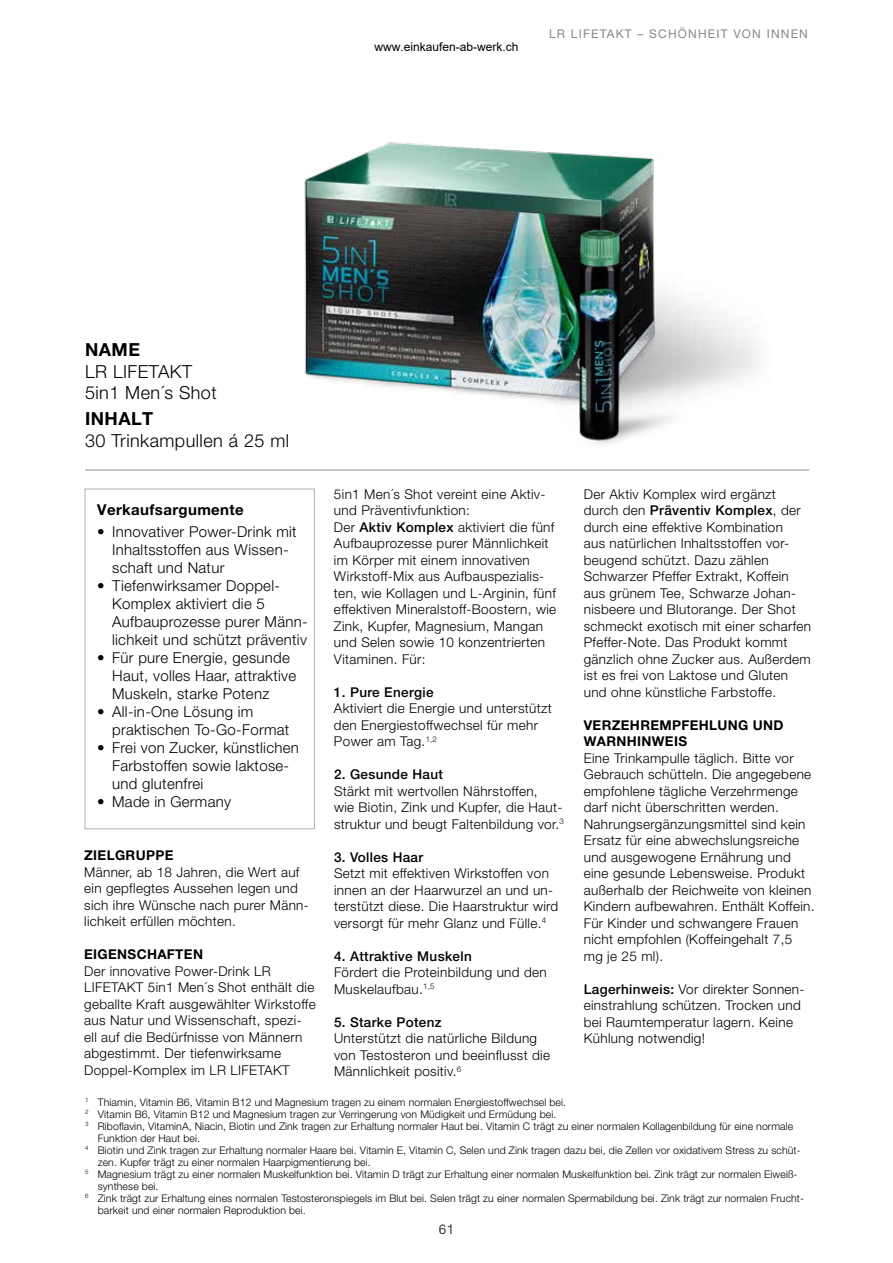
<style>
.page{position:relative;width:893px;height:1263px;background:#fff}
.page>*{position:absolute;margin:0;border:0;box-sizing:border-box;transform-origin:0 0}
.t1{font:300 18px/21.6px "Helvetica Neue LT Pro";letter-spacing:.025em;color:#000}
.t2{font:700 18px "Helvetica Neue LT Pro";letter-spacing:.025em;color:#000}
.t3{font:300 15px/18px "Helvetica Neue LT Pro";letter-spacing:.02em;color:#000}
.t4{font:700 15px "Helvetica Neue LT Pro";letter-spacing:.025em;color:#000}
.t5{font:300 13.5px/16.5px "Helvetica Neue LT Pro";letter-spacing:.025em;color:#000}
.t6{font:500 13.5px "Helvetica Neue LT Pro";letter-spacing:.025em;color:#000}
.t7{font:700 13.5px/16.5px "Helvetica Neue LT Pro";letter-spacing:.025em;color:#000}
.t8{font:13.5px "Helvetica Neue LT Pro";color:#3c3c3b}
.t9{font:12px "Helvetica Neue LT Pro";letter-spacing:.1em;color:#878787}
.t10{font:12px "Arial";color:#000}
.t11{font:300 10.5px "Helvetica Neue LT Pro";letter-spacing:.01em;color:#000}
.s1{font-weight:500}
</style>
<div class="page">
<div style="left:85px;top:489px;width:230px;height:340px;border:1px solid #b3b2b2"></div>
<hr style="left:85px;top:469px;width:724px;height:2px;background:#b3b2b2">
<img style="left:304px;top:142px;width:455px;height:263px">
<img style="left:575px;top:222px;width:114px;height:222px">
<p class="t10" style="left:374px;top:39px;width:146px">www.einkaufen-ab-werk.ch</p>
<p class="t9" style="left:549px;top:27px;width:260px">LR LIFETAKT – SCHÖNHEIT VON INNEN</p>
<h1 class="t2" style="left:85px;top:339px;width:57px">NAME</h1>
<h1 class="t1" style="left:85px;top:360px;width:133px">LR LIFETAKT<br>5in1 Men´s Shot</h1>
<h1 class="t2" style="left:85px;top:408px;width:70px">INHALT</h1>
<h1 class="t1" style="left:85px;top:429px;width:206px">30 Trinkampullen á 25 ml</h1>
<p class="t4" style="left:97px;top:500px;width:148px">Verkaufsargumente</p>
<p class="t3" style="left:112px;top:522px;width:186px;text-indent:-15px">• Innovativer Power-Drink mit<br>Inhaltsstoffen aus Wissen&shy;schaft und Natur</p>
<p class="t3" style="left:112px;top:576px;width:197px;text-indent:-15px">• Tiefenwirksamer Doppel-<br>Komplex aktiviert die 5<br>Aufbauprozesse purer Männ&shy;lichkeit und schützt präventiv</p>
<p class="t3" style="left:112px;top:648px;width:186px;text-indent:-15px">• Für pure Energie, gesunde<br>Haut, volles Haar, attraktive<br>Muskeln, starke Potenz</p>
<p class="t3" style="left:112px;top:702px;width:179px;text-indent:-15px">• All-in-One Lösung im praktischen To-Go-Format</p>
<p class="t3" style="left:112px;top:738px;width:188px;text-indent:-15px">• Frei von Zucker, künstlichen<br>Farbstoffen sowie laktose&shy;und glutenfrei</p>
<p class="t3" style="left:97px;top:792px;width:135px">• Made in Germany</p>
<p class="t7" style="left:84px;top:847px;width:91px">ZIELGRUPPE</p>
<p class="t5" style="left:84px;top:863px;width:226px">Männer, ab 18 Jahren, die Wert auf ein gepflegtes Aussehen legen und sich ihre Wünsche nach purer Männ&shy;lichkeit erfüllen möchten.</p>
<p class="t7" style="left:84px;top:946px;width:120px">EIGENSCHAFTEN</p>
<p class="t5" style="left:84px;top:962px;width:233px">Der innovative Power-Drink LR LIFETAKT 5in1 Men´s Shot enthält die geballte Kraft ausgewählter Wirkstoffe aus Natur und Wissenschaft, spezi&shy;ell auf die Bedürfnisse von Männern abgestimmt. Der tiefenwirksame Doppel-Komplex im LR LIFETAKT</p>
<p class="t5" style="left:334px;top:485px;width:224px">5in1 Men´s Shot vereint eine Aktiv&shy;und Präventivfunktion:<br>Der <span class="s1">Aktiv Komplex</span> aktiviert die fünf Aufbauprozesse purer Männlichkeit im Körper mit einem innovativen Wirkstoff-Mix aus Aufbauspezialis&shy;ten, wie Kollagen und L-Arginin, fünf effektiven Mineralstoff-Boostern, wie Zink, Kupfer, Magnesium, Mangan und Selen sowie 10 konzentrierten Vitaminen. Für:</p>
<p class="t6" style="left:334px;top:684px;width:101px">1. Pure Energie</p>
<p class="t5" style="left:334px;top:700px;width:219px">Aktiviert die Energie und unterstützt den Energiestoffwechsel für mehr<br>Power am Tag.<sup>1,2</sup></p>
<p class="t6" style="left:334px;top:766px;width:110px">2. Gesunde Haut</p>
<p class="t5" style="left:334px;top:782px;width:231px">Stärkt mit wertvollen Nährstoffen,<br>wie Biotin, Zink und Kupfer, die Haut&shy;struktur und beugt Faltenbildung vor.<sup>3</sup></p>
<p class="t6" style="left:334px;top:849px;width:91px">3. Volles Haar</p>
<p class="t5" style="left:334px;top:865px;width:226px">Setzt mit effektiven Wirkstoffen von innen an der Haarwurzel an und un&shy;terstützt diese. Die Haarstruktur wird versorgt für mehr Glanz und Fülle.<sup>4</sup></p>
<p class="t6" style="left:334px;top:948px;width:139px">4. Attraktive Muskeln</p>
<p class="t5" style="left:334px;top:964px;width:214px">Fördert die Proteinbildung und den<br>Muskelaufbau.<sup>1,5</sup></p>
<p class="t6" style="left:334px;top:1014px;width:109px">5. Starke Potenz</p>
<p class="t5" style="left:334px;top:1030px;width:217px">Unterstützt die natürliche Bildung von Testosteron und beeinflusst die<br>Männlichkeit positiv.<sup>6</sup></p>
<p class="t5" style="left:584px;top:485px;width:229px">Der Aktiv Komplex wird ergänzt durch den <span class="s1">Präventiv Komplex</span>, der durch eine effektive Kombination<br>aus natürlichen Inhaltsstoffen vor&shy;beugend schützt. Dazu zählen Schwarzer Pfeffer Extrakt, Koffein aus grünem Tee, Schwarze Johan&shy;nisbeere und Blutorange. Der Shot schmeckt exotisch mit einer scharfen Pfeffer-Note. Das Produkt kommt gänzlich ohne Zucker aus. Außerdem ist es frei von Laktose und Gluten und ohne künstliche Farbstoffe.</p>
<p class="t7" style="left:584px;top:716px;width:201px">VERZEHREMPFEHLUNG UND<br>WARNHINWEIS</p>
<p class="t5" style="left:584px;top:749px;width:232px">Eine Trinkampulle täglich. Bitte vor Gebrauch schütteln. Die angegebene empfohlene tägliche Verzehrmenge darf nicht überschritten werden.<br>Nahrungsergänzungsmittel sind kein Ersatz für eine abwechslungsreiche und ausgewogene Ernährung und eine gesunde Lebensweise. Produkt außerhalb der Reichweite von kleinen Kindern aufbewahren. Enthält Koffein.<br>Für Kinder und schwangere Frauen nicht empfohlen (Koffeingehalt 7,5 mg je 25 ml).</p>
<p class="t5" style="left:584px;top:980px;width:222px"><span class="s1">Lagerhinweis:</span> Vor direkter Sonnen&shy;einstrahlung schützen. Trocken und bei Raumtemperatur lagern. Keine<br>Kühlung notwendig!</p>
<p class="t11" style="left:85px;top:1095px;width:483px"><sup>1</sup> Thiamin, Vitamin B6, Vitamin B12 und Magnesium tragen zu einem normalen Energiestoffwechsel bei.</p>
<p class="t11" style="left:85px;top:1107px;width:473px"><sup>2</sup> Vitamin B6, Vitamin B12 und Magnesium tragen zur Verringerung von Müdigkeit und Ermüdung bei.</p>
<p class="t11" style="left:85px;top:1119px;width:710px"><sup>3</sup> Riboflavin, VitaminA, Niacin, Biotin und Zink tragen zur Erhaltung normaler Haut bei. Vitamin C trägt zu einer normalen Kollagenbildung für eine normale</p>
<p class="t11" style="left:98px;top:1131px;width:104px">Funktion der Haut bei.</p>
<p class="t11" style="left:85px;top:1143px;width:717px"><sup>4</sup> Biotin und Zink tragen zur Erhaltung normaler Haare bei. Vitamin E, Vitamin C, Selen und Zink tragen dazu bei, die Zellen vor oxidativem Stress zu schüt-</p>
<p class="t11" style="left:98px;top:1155px;width:274px">zen. Kupfer trägt zu einer normalen Haarpigmentierung bei.</p>
<p class="t11" style="left:85px;top:1167px;width:714px"><sup>5</sup> Magnesium trägt zu einer normalen Muskelfunktion bei. Vitamin D trägt zur Erhaltung einer normalen Muskelfunktion bei. Zink trägt zur normalen Eiweiß-</p>
<p class="t11" style="left:98px;top:1179px;width:62px">synthese bei.</p>
<p class="t11" style="left:85px;top:1191px;width:720px"><sup>6</sup> Zink trägt zur Erhaltung eines normalen Testosteronspiegels im Blut bei. Selen trägt zu einer normalen Spermabildung bei. Zink trägt zur normalen Frucht-</p>
<p class="t11" style="left:98px;top:1203px;width:209px">barkeit und einer normalen Reproduktion bei.</p>
<p class="t8" style="left:439px;top:1221px;width:17px">61</p>
</div>
